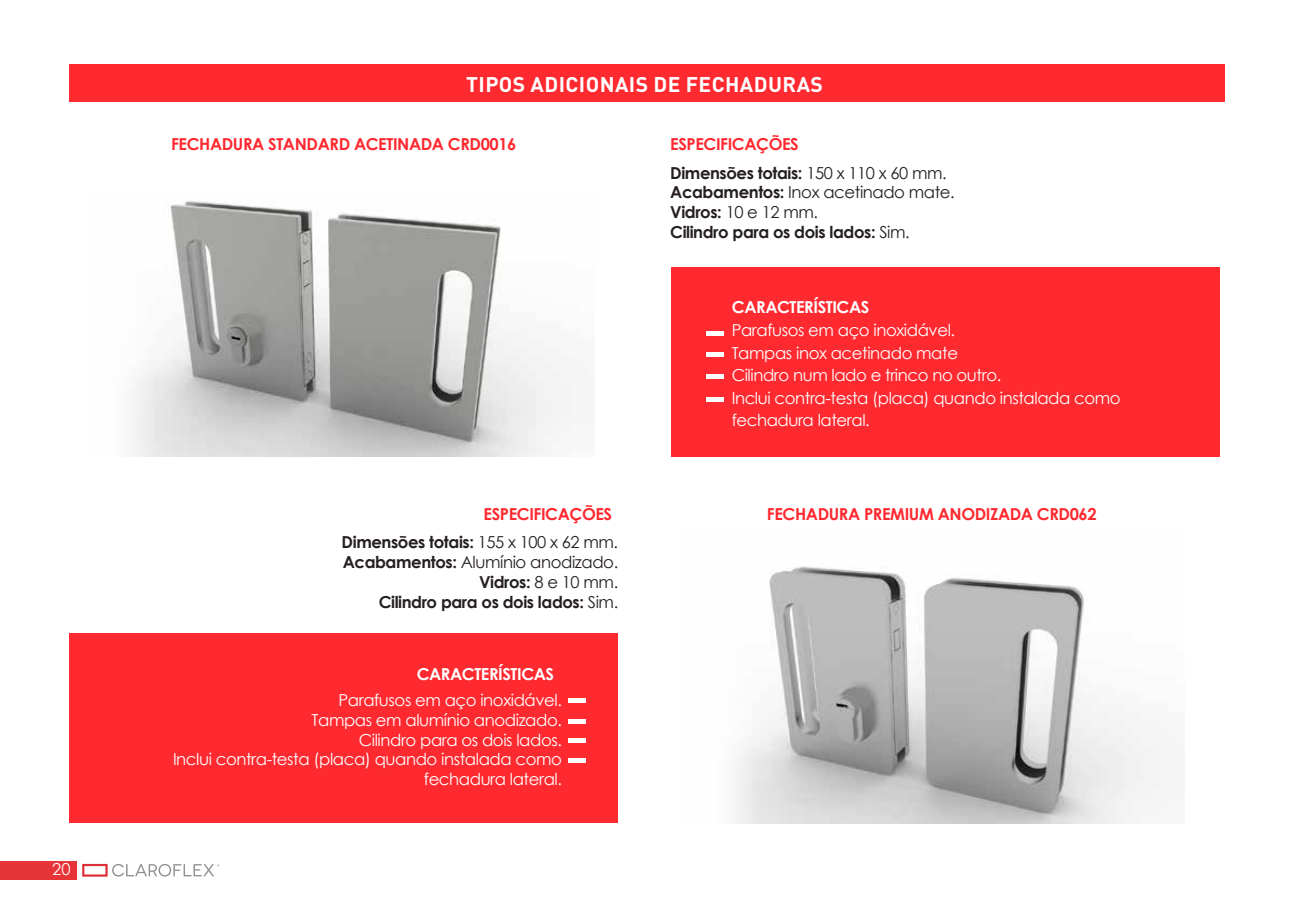
<style>
.page{position:relative;width:1289px;height:919px;background:#fff}
.page>*{position:absolute;margin:0;border:0;box-sizing:border-box;transform-origin:0 0}
.t1{font:700 21px "DIN Pro";letter-spacing:.02em;color:#fff}
.t2{font:16.5px/22.5px "Century Gothic";letter-spacing:-.025em;color:#fff}
.t3{font:700 16.5px/19.8px "Century Gothic";letter-spacing:-.025em;color:#251f1f}
.t4{font:700 16.5px "Century Gothic";letter-spacing:-.025em;color:#ff2930}
.t5{font:700 16.5px "Century Gothic";letter-spacing:-.025em;color:#fff}
.s1{font-weight:400}
</style>
<div class="page">
<div style="left:0;top:861px;width:76px;height:18px;background:#e73436"></div>
<svg style="left:82px;top:863px;width:137px;height:13px"></svg>
<div style="left:69px;top:65px;width:1155px;height:37px;background:#ff2930"></div>
<div style="left:671px;top:267px;width:549px;height:190px;background:#ff2930"></div>
<hr style="left:706px;top:331px;width:17px;height:4px;background:#fff">
<hr style="left:706px;top:353px;width:17px;height:4px;background:#fff">
<div style="left:706px;top:374px;width:17px;height:5px;background:#fff"></div>
<div style="left:706px;top:397px;width:17px;height:5px;background:#fff"></div>
<div style="left:69px;top:633px;width:549px;height:189px;background:#ff2930"></div>
<div style="left:568px;top:698px;width:17px;height:5px;background:#fff"></div>
<hr style="left:568px;top:719px;width:17px;height:4px;background:#fff">
<div style="left:568px;top:738px;width:17px;height:5px;background:#fff"></div>
<div style="left:568px;top:758px;width:17px;height:5px;background:#fff"></div>
<img style="left:132px;top:201px;width:439px;height:256px">
<img style="left:735px;top:566px;width:424px;height:256px">
<p class="t2" style="left:52px;top:857px;width:20px">20</p>
<p class="t1" style="left:466px;top:66px;width:358px">TIPOS ADICIONAIS DE FECHADURAS</p>
<p class="t4" style="left:171px;top:131px;width:347px">FECHADURA STANDARD ACETINADA CRD0016</p>
<p class="t4" style="left:670px;top:131px;width:130px">ESPECIFICAÇÕES</p>
<p class="t3" style="left:670px;top:162px;width:286px">Dimensões totais: <span class="s1">150 x 110 x 60 mm.<br></span>Acabamentos: <span class="s1">Inox acetinado mate.<br></span>Vidros: <span class="s1">10 e 12 mm.<br></span>Cilindro para os dois lados: <span class="s1">Sim.</span></p>
<p class="t5" style="left:732px;top:294px;width:139px">CARACTERÍSTICAS</p>
<p class="t4" style="left:483px;top:501px;width:130px">ESPECIFICAÇÕES</p>
<p class="t3" style="left:341px;top:531px;width:278px;text-align:right">Dimensões totais: <span class="s1">155 x 100 x 62 mm.<br></span>Acabamentos: <span class="s1">Alumínio anodizado.<br></span>Vidros: <span class="s1">8 e 10 mm.<br></span>Cilindro para os dois lados: <span class="s1">Sim.</span></p>
<p class="t5" style="left:416px;top:661px;width:139px">CARACTERÍSTICAS</p>
<p class="t2" style="left:173px;top:689px;width:390px;line-height:19.8px;text-align:right">Parafusos em aço inoxidável.<br>Tampas em alumínio anodizado.<br>Cilindro para os dois lados.<br>Inclui contra-testa (placa) quando instalada como fechadura lateral.</p>
<p class="t2" style="left:731px;top:319px;width:390px">Parafusos em aço inoxidável.<br>Tampas inox acetinado mate<br>Cilindro num lado e trinco no outro.<br>Inclui contra-testa (placa) quando instalada como fechadura lateral.</p>
<p class="t4" style="left:767px;top:501px;width:331px">FECHADURA PREMIUM ANODIZADA CRD062</p>
</div>
